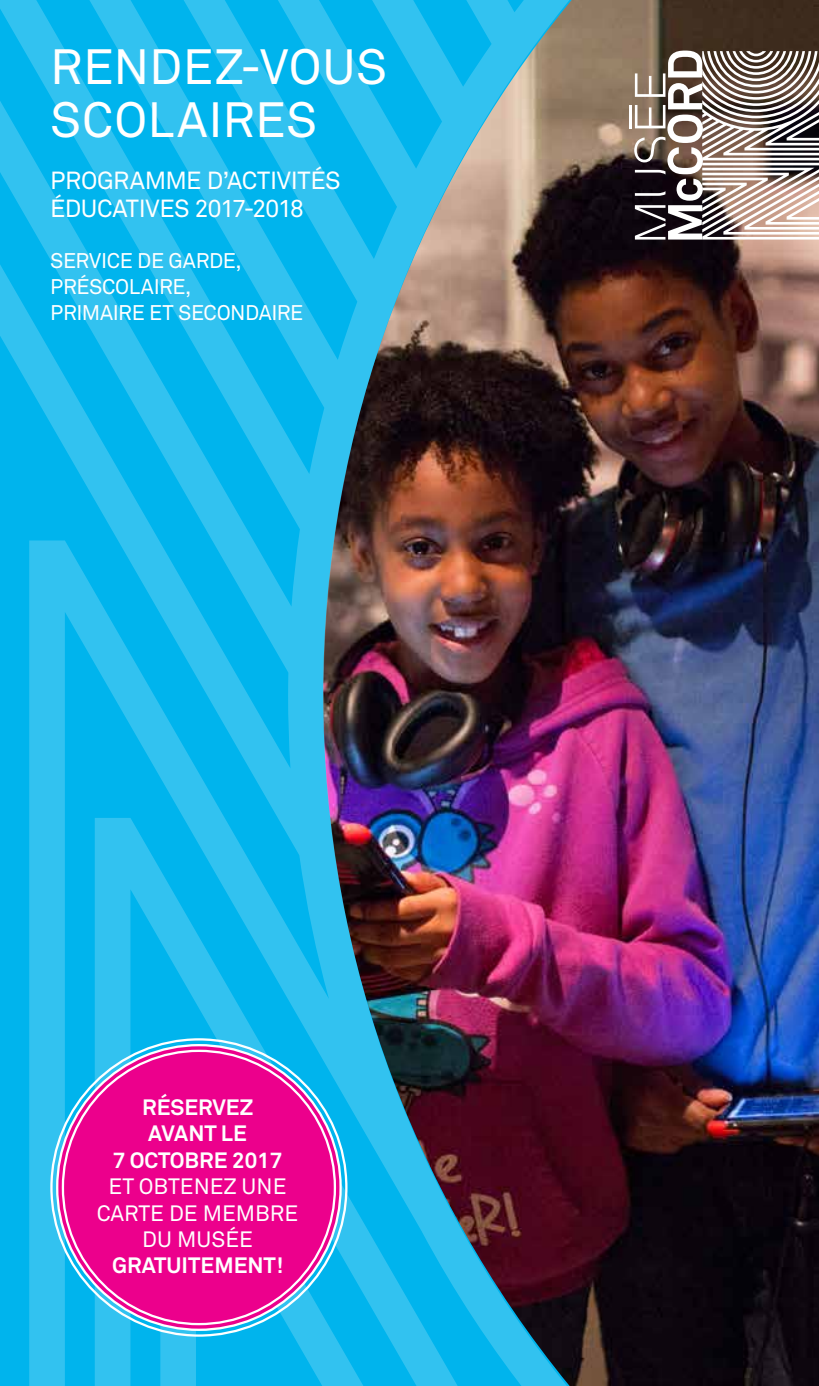
<style>
.page{position:relative;width:819px;height:1386px;background:#fff}
.page>*{position:absolute;margin:0;border:0;box-sizing:border-box;transform-origin:0 0}
.t1{font:49px/52.5px "Akkurat";letter-spacing:.005em;color:#fff}
.t2{font:24.5px/28px "Akkurat";letter-spacing:-.015em;color:#fff}
.t3{font:700 22.05px/26.4px "Akkurat";color:#fff;text-align:center}
.t4{font:22.05px/26.4px "Akkurat";color:#fff;text-align:center}
.t5{font:21px/26.2px "Akkurat";letter-spacing:-.02em;color:#fff}
</style>
<div class="page">
<img style="left:584px;top:0;width:235px;height:1386px">
<img style="left:0;top:0;width:581px;height:1386px">
<img style="left:95px;top:818px;width:373px;height:568px">
<hr style="left:630px;top:105px;width:2px;height:23px;background:#fff">
<svg style="left:634px;top:51px;width:185px;height:189px"></svg>
<svg style="left:55px;top:1043px;width:288px;height:289px;background:#c038a8"></svg>
<h1 class="t1" style="left:50px;top:42px;width:338px">RENDEZ-VOUS<br>SCOLAIRES</h1>
<p class="t2" style="left:50px;top:167px;width:292px">PROGRAMME D’ACTIVITÉS<br>ÉDUCATIVES 2017-2018</p>
<p class="t5" style="left:50px;top:248px;width:255px">SERVICE DE GARDE,<br>PRÉSCOLAIRE,<br>PRIMAIRE ET SECONDAIRE</p>
<p class="t3" style="left:113px;top:1094px;width:171px">RÉSERVEZ<br>AVANT LE<br>7 OCTOBRE 2017</p>
<p class="t4" style="left:97px;top:1174px;width:203px">ET OBTENEZ UNE<br>CARTE DE MEMBRE<br>DU MUSÉE</p>
<p class="t3" style="left:112px;top:1252px;width:173px">GRATUITEMENT!</p>
</div>
